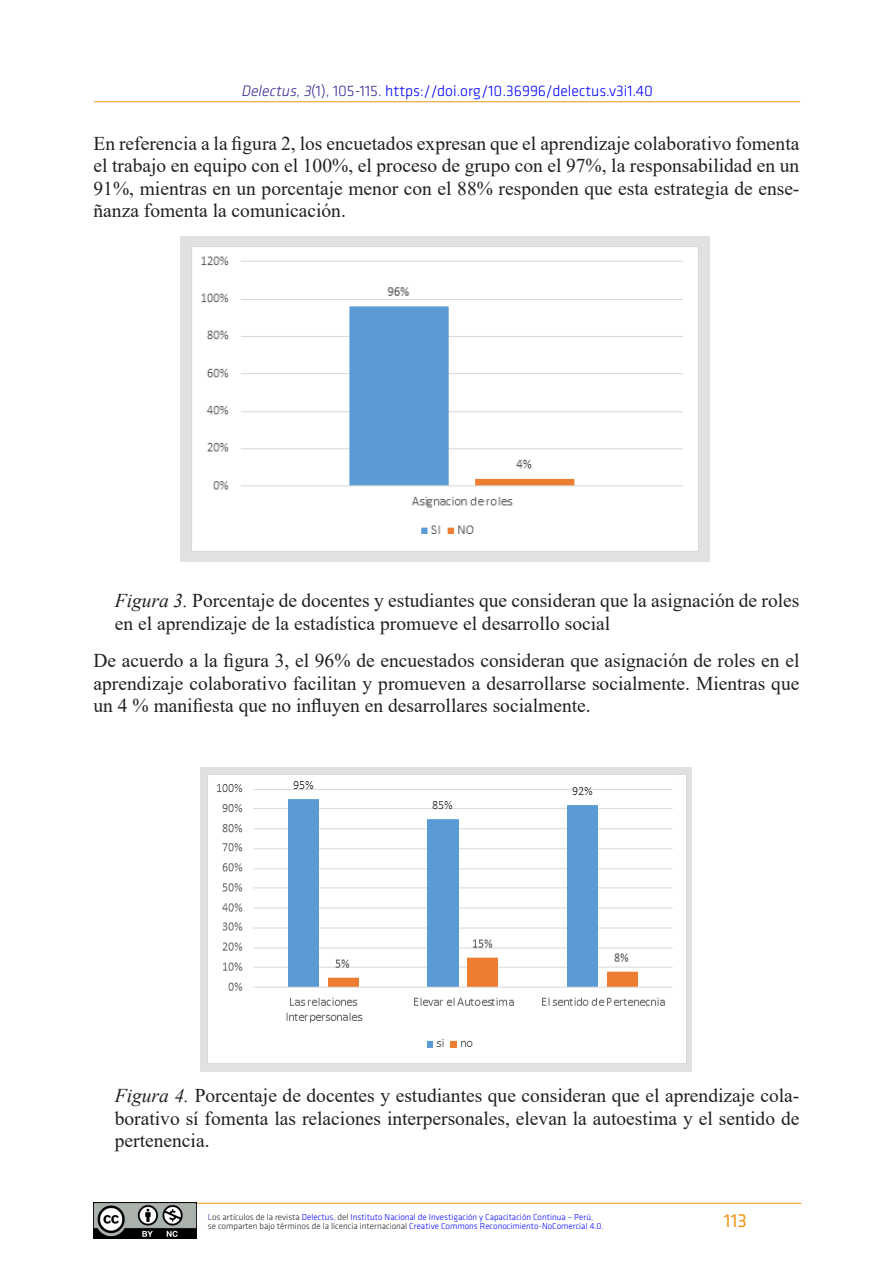
<style>
.page{position:relative;width:893px;height:1263px;background:#fff}
.page>*{position:absolute;margin:0;border:0;box-sizing:border-box;transform-origin:0 0}
.t1{font:19.5px/22.5px "Times New Roman";color:#231f20;text-align:justify}
.t2{font:19.5px "Klavika";color:#f0991f}
.t3{font:300 15.75px "Klavika";color:#00f}
.t4{font:300 9px/9px "Klavika";color:#00f}
.s1{font-style:italic;color:#392c95}
.s2{color:#392c95}
.s3{font-style:italic}
.s4{color:#3a2e94}
.s5{color:#231f20}
</style>
<div class="page">
<hr style="left:0;top:1203px;width:801px;height:1px;background:#f0991f">
<hr style="left:94px;top:101px;width:706px;height:1px;background:#f0991f">
<svg style="left:0;top:1202px;width:94px;height:3px"></svg>
<img style="left:94px;top:1202px;width:103px;height:36px">
<div style="left:181px;top:236px;width:529px;height:325px;background:#e0e1e3"></div>
<img style="left:191px;top:247px;width:507px;height:305px">
<div style="left:201px;top:767px;width:491px;height:304px;background:#e0e1e3"></div>
<img style="left:207px;top:775px;width:480px;height:288px">
<p class="t3" style="left:241px;top:83px;width:413px"><span class="s1">Delectus,3</span><span class="s2">(1), 105-115.</span> https://doi.org/10.36996/delectus.v3i1.40</p>
<p class="t1" style="left:94px;top:131px;width:707px">En referencia a la figura 2, los encuetados expresan que el aprendizaje colaborativo fomenta el trabajo en equipo con el 100%, el proceso de grupo con el 97%, la responsabilidad en un 91%, mientras en un porcentaje menor con el 88% responden que esta estrategia de ense&shy;ñanza fomenta la comunicación.</p>
<p class="t1" style="left:115px;top:589px;width:686px"><span class="s3">Figura 3.</span> Porcentaje de docentes y estudiantes que consideran que la asignación de roles en el aprendizaje de la estadística promueve el desarrollo social</p>
<p class="t1" style="left:94px;top:649px;width:707px">De acuerdo a la figura 3, el 96% de encuestados consideran que asignación de roles en el aprendizaje colaborativo facilitan y promueven a desarrollarse socialmente. Mientras que un 4 % manifiesta que no influyen en desarrollares socialmente.</p>
<p class="t1" style="left:115px;top:1084px;width:686px"><span class="s3">Figura 4.</span> Porcentaje de docentes y estudiantes que consideran que el aprendizaje cola&shy;borativo sí fomenta las relaciones interpersonales, elevan la autoestima y el sentido de pertenencia.</p>
<p class="t4" style="left:208px;top:1212px;width:397px"><span class="s4">L</span><span class="s5">os artículos de la revista</span> Delectus<span class="s4">,</span> <span class="s5">del</span> Instituto Nacional de Investigación y Capacitación Continua – Perú<span class="s4">,<br></span><span class="s5">se comparten bajo términos de la licencia internacional</span> Creative Commons Reconocimiento-NoComercial 4.0.</p>
<p class="t2" style="left:724px;top:1209px;width:25px">113</p>
</div>
